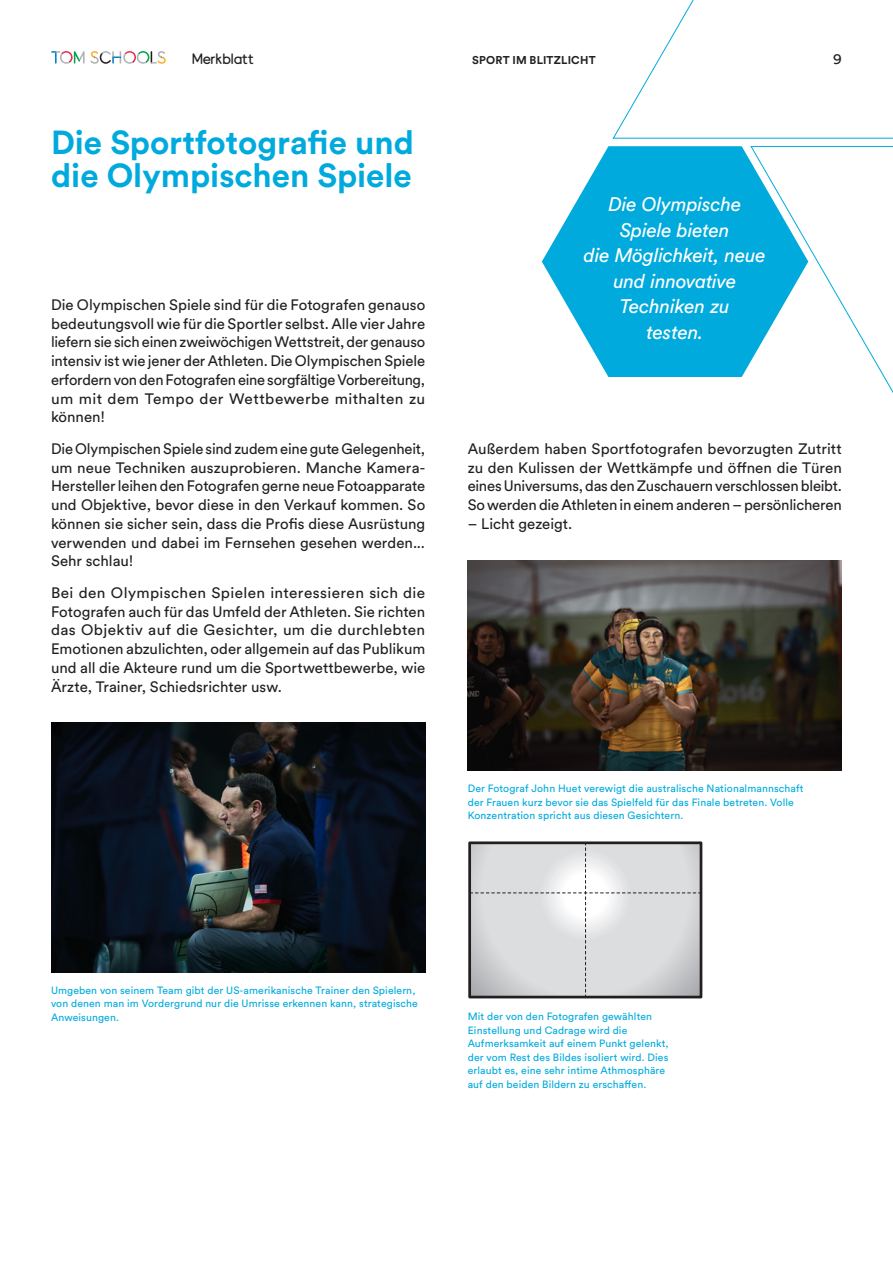
<style>
.page{position:relative;width:893px;height:1263px;background:#fff}
.page>*{position:absolute;margin:0;border:0;box-sizing:border-box;transform-origin:0 0}
.t1{font:700 33px/33px "Circular Std";color:#0ad}
.t2{font:italic 19.5px/25.5px "Circular Std";letter-spacing:-.01em;color:#fff;text-align:center}
.t3{font:15px/18.8px "Circular Std";color:#231f20;text-align:justify}
.t4{font:15px "TOM";letter-spacing:-.03em;color:#231f20}
.t5{font:700 11.25px "Circular Std";letter-spacing:.02em;color:#231f20}
.t6{font:10.5px/13.5px "Circular Std";letter-spacing:.01em;color:#0ad}
</style>
<div class="page">
<svg style="left:542px;top:146px;width:208px;height:231px;fill:#0ad"></svg>
<svg style="left:612px;top:0;width:281px;height:139px"></svg>
<svg style="left:750px;top:146px;width:143px;height:247px"></svg>
<img style="left:51px;top:723px;width:374px;height:249px">
<img style="left:468px;top:560px;width:374px;height:211px">
<div style="left:468px;top:841px;width:234px;height:157px;border:3px solid #231f20"></div>
<svg style="left:470px;top:843px;width:231px;height:154px;background:#d5d6d8"></svg>
<svg style="left:51px;top:51px;width:115px;height:13px"></svg>
<p class="t4" style="left:191px;top:49px;width:63px">Merkblatt</p>
<p class="t5" style="left:472px;top:53px;width:125px">SPORT IM BLITZLICHT</p>
<p class="t3" style="left:833px;top:49px;width:10px">9</p>
<h1 class="t1" style="left:51px;top:125px;width:364px">Die Sportfotografie und die Olympischen Spiele</h1>
<p class="t3" style="left:51px;top:295px;width:376px">Die Olympischen Spiele sind für die Fotografen genauso bedeutungsvoll wie für die Sportler selbst. Alle vier Jahre liefern sie sich einen zweiwöchigen Wettstreit, der genauso intensiv ist wie jener der Athleten. Die Olympischen Spiele erfordern von den Fotografen eine sorgfältige Vorbereitung, um mit dem Tempo der Wettbewerbe mithalten zu können!</p>
<p class="t3" style="left:51px;top:439px;width:376px">Die Olympischen Spiele sind zudem eine gute Gelegenheit, um neue Techniken auszuprobieren. Manche Kamera-Hersteller leihen den Fotografen gerne neue Fotoapparate und Objektive, bevor diese in den Verkauf kommen. So können sie sicher sein, dass die Profis diese Ausrüstung verwenden und dabei im Fernsehen gesehen werden...<br>Sehr schlau!</p>
<p class="t3" style="left:51px;top:583px;width:376px">Bei den Olympischen Spielen interessieren sich die Fotografen auch für das Umfeld der Athleten. Sie richten das Objektiv auf die Gesichter, um die durchlebten Emotionen abzulichten, oder allgemein auf das Publikum und all die Akteure rund um die Sportwettbewerbe, wie Ärzte, Trainer, Schiedsrichter usw.</p>
<h2 class="t2" style="left:584px;top:191px;width:183px">Die Olympische<br>Spiele bieten<br>die Möglichkeit, neue und innovative<br>Techniken zu<br>testen.</h2>
<p class="t3" style="left:468px;top:439px;width:376px">Außerdem haben Sportfotografen bevorzugten Zutritt zu den Kulissen der Wettkämpfe und öffnen die Türen eines Universums, das den Zuschauern verschlossen bleibt.<br>So werden die Athleten in einem anderen – persönlicheren</p>
<p class="t3" style="left:468px;top:514px;width:106px">– Licht gezeigt.</p>
<p class="t6" style="left:468px;top:781px;width:337px">Der Fotograf John Huet verewigt die australische Nationalmannschaft der Frauen kurz bevor sie das Spielfeld für das Finale betreten. Volle<br>Konzentration spricht aus diesen Gesichtern.</p>
<p class="t6" style="left:51px;top:983px;width:368px">Umgeben von seinem Team gibt der US-amerikanische Trainer den Spielern, von denen man im Vordergrund nur die Umrisse erkennen kann, strategische<br>Anweisungen.</p>
<p class="t6" style="left:468px;top:1010px;width:202px">Mit der von den Fotografen gewählten Einstellung und Cadrage wird die Aufmerksamkeit auf einem Punkt gelenkt, der vom Rest des Bildes isoliert wird. Dies erlaubt es, eine sehr intime Athmosphäre auf den beiden Bildern zu erschaffen.</p>
</div>
